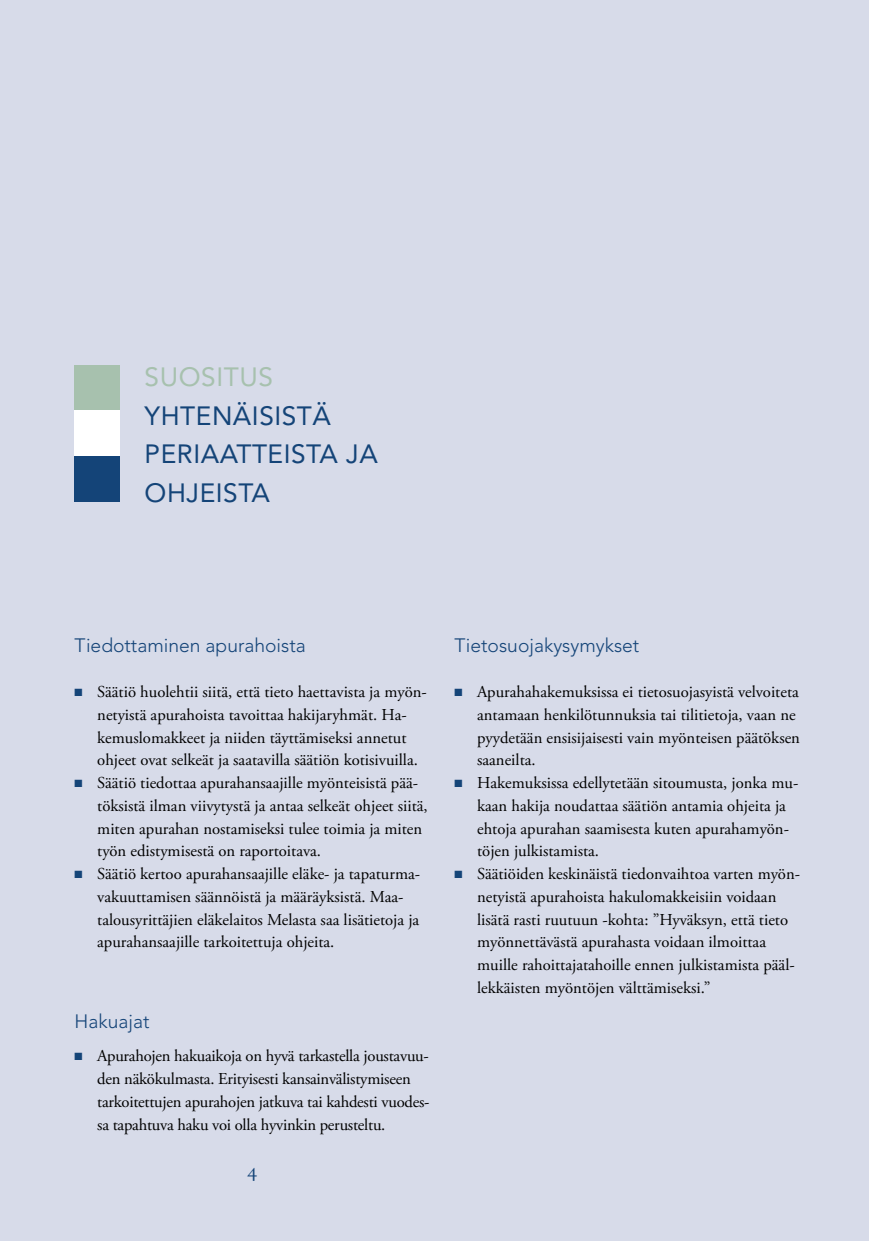
<style>
.page{position:relative;width:869px;height:1241px;background:#fff}
.page>*{position:absolute;margin:0;border:0;box-sizing:border-box;transform-origin:0 0}
.t1{font:26.25px/38.5px "Avenir";letter-spacing:.02em;color:#144478}
.t2{font:26.25px "Avenir";letter-spacing:.02em;color:#a7c1ae}
.t3{font:21px "Adobe Garamond Regular SC";color:#144478}
.t4{font:300 19.25px "Avenir";color:#144478}
.t5{font:16.62px/22.8px "Adobe Garamond Pro";color:#000}
.s1{color:#144478}
</style>
<div class="page">
<div style="left:0;top:0;width:868px;height:1240px;background:#d7dbe9"></div>
<div style="left:74px;top:365px;width:46px;height:45px;background:#a7c1ae"></div>
<div style="left:74px;top:410px;width:46px;height:46px;background:#fff"></div>
<div style="left:74px;top:456px;width:46px;height:45px;background:#144478"></div>
<h1 class="t2" style="left:145px;top:361px;width:130px">SUOSITUS</h1>
<h1 class="t1" style="left:145px;top:396px;width:235px">YHTENÄISISTÄ<br>PERIAATTEISTA JA<br>OHJEISTA</h1>
<p class="t4" style="left:74px;top:634px;width:233px">Tiedottaminen apurahoista</p>
<p class="t5" style="left:97px;top:680px;width:331px;text-indent:-23px"><span class="s1">■</span> Säätiö huolehtii siitä, että tieto haettavista ja myön&shy;netyistä apurahoista tavoittaa hakijaryhmät. Ha&shy;kemuslomakkeet ja niiden täyttämiseksi annetut ohjeet ovat selkeät ja saatavilla säätiön kotisivuilla.</p>
<p class="t5" style="left:97px;top:771px;width:332px;text-indent:-23px"><span class="s1">■</span> Säätiö tiedottaa apurahansaajille myönteisistä pää&shy;töksistä ilman viivytystä ja antaa selkeät ohjeet siitä, miten apurahan nostamiseksi tulee toimia ja miten työn edistymisestä on raportoitava.</p>
<p class="t5" style="left:97px;top:862px;width:324px;text-indent:-23px"><span class="s1">■</span> Säätiö kertoo apurahansaajille eläke- ja tapaturma&shy;vakuuttamisen säännöistä ja määräyksistä. Maa&shy;talousyrittäjien eläkelaitos Melasta saa lisätietoja ja apurahansaajille tarkoitettuja ohjeita.</p>
<p class="t4" style="left:74px;top:1009px;width:76px">Hakuajat</p>
<p class="t5" style="left:97px;top:1044px;width:333px;text-indent:-23px"><span class="s1">■</span> Apurahojen hakuaikoja on hyvä tarkastella joustavuu&shy;den näkökulmasta. Erityisesti kansainvälistymiseen tarkoitettujen apurahojen jatkuva tai kahdesti vuodes&shy;sa tapahtuva haku voi olla hyvinkin perusteltu.</p>
<p class="t3" style="left:247px;top:1158px;width:11px">4</p>
<p class="t4" style="left:454px;top:634px;width:186px">Tietosuojakysymykset</p>
<p class="t5" style="left:477px;top:680px;width:324px;text-indent:-23px"><span class="s1">■</span> Apurahahakemuksissa ei tietosuojasyistä velvoiteta antamaan henkilötunnuksia tai tilitietoja, vaan ne pyydetään ensisijaisesti vain myönteisen päätöksen saaneilta.</p>
<p class="t5" style="left:477px;top:771px;width:322px;text-indent:-23px"><span class="s1">■</span> Hakemuksissa edellytetään sitoumusta, jonka mu&shy;kaan hakija noudattaa säätiön antamia ohjeita ja ehtoja apurahan saamisesta kuten apurahamyön&shy;töjen julkistamista.</p>
<p class="t5" style="left:477px;top:862px;width:324px;text-indent:-23px"><span class="s1">■</span> Säätiöiden keskinäistä tiedonvaihtoa varten myön&shy;netyistä apurahoista hakulomakkeisiin voidaan lisätä rasti ruutuun -kohta: ”Hyväksyn, että tieto myönnettävästä apurahasta voidaan ilmoittaa muille rahoittajatahoille ennen julkistamista pääl&shy;lekkäisten myöntöjen välttämiseksi.”</p>
</div>
